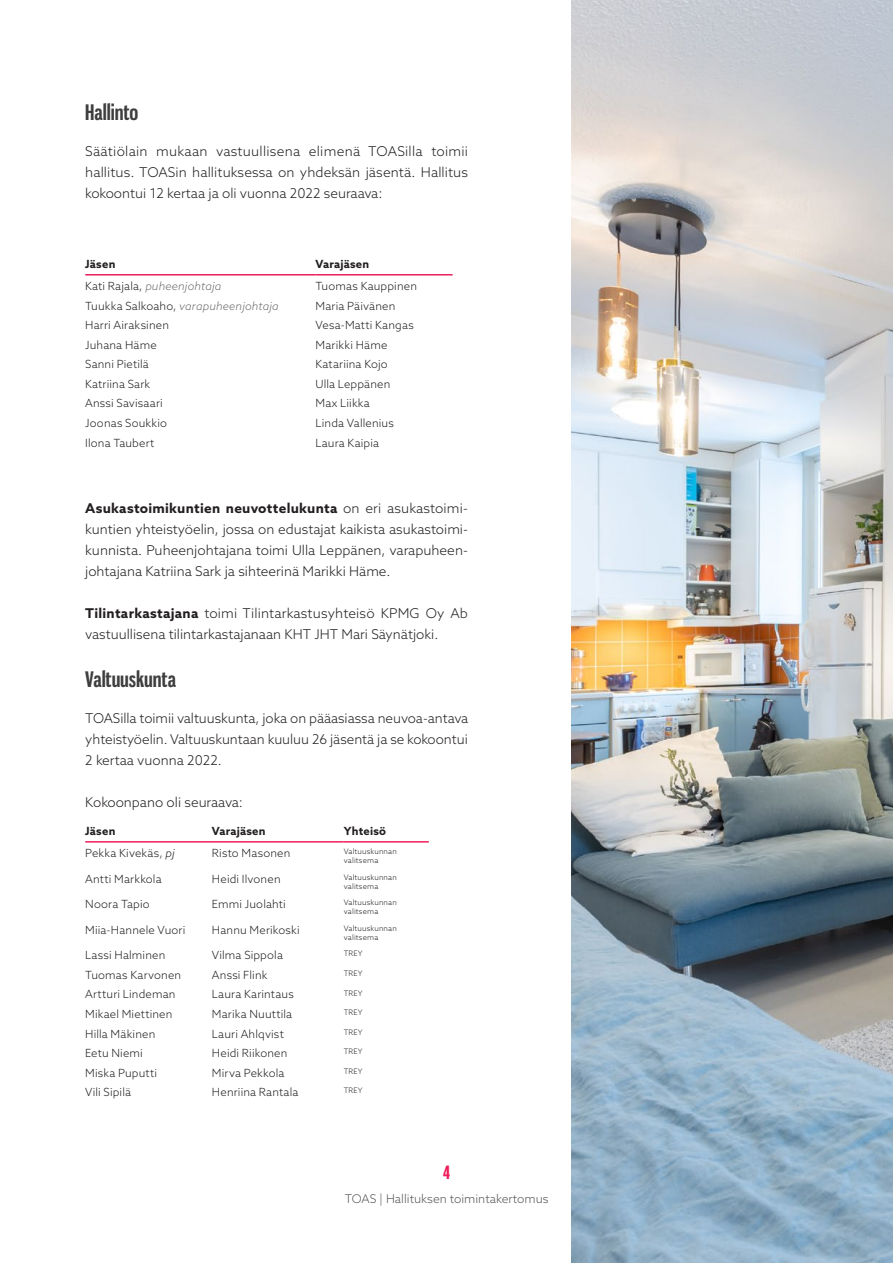
<style>
.page{position:relative;width:893px;height:1263px;background:#fff}
.page>*{position:absolute;margin:0;border:0;box-sizing:border-box;transform-origin:0 0}
.t1{font:700 21px "Gnuolane Rg";letter-spacing:.005em;color:#3e3e3f}
.t2{font:700 18px "Gnuolane Rg";color:#ee1e5b}
.t3{font:300 13.5px/21px "Azo Sans";color:#231f20;text-align:justify}
.t4{font:300 12px "Azo Sans";color:#57585a}
.t5{font:300 11.25px "Azo Sans";letter-spacing:.015em;color:#231f20}
.t6{font:italic 300 11.25px "Azo Sans";letter-spacing:.015em;color:#6c6d70}
.t7{font:700 11.25px "Azo Sans";letter-spacing:.02em;color:#231f20}
.t8{font:300 7.5px/9px "Azo Sans";letter-spacing:.02em;color:#231f20}
.s1{font-style:normal;color:#231f20}
.s2{font-weight:700}
.s3{font-style:italic}
</style>
<div class="page">
<hr style="left:85px;top:274px;width:230px;height:1px;background:#ee1e5b">
<hr style="left:315px;top:274px;width:138px;height:1px;background:#ee1e5b">
<hr style="left:85px;top:841px;width:127px;height:1px;background:#ee1e5b">
<hr style="left:212px;top:841px;width:132px;height:1px;background:#ee1e5b">
<hr style="left:344px;top:841px;width:85px;height:1px;background:#ee1e5b">
<img style="left:571px;top:0;width:322px;height:1263px">
<h1 class="t1" style="left:85px;top:100px;width:55px">Hallinto</h1>
<p class="t3" style="left:85px;top:141px;width:384px">Säätiölain mukaan vastuullisena elimenä TOASilla toimii hallitus. TOASin hallituksessa on yhdeksän jäsentä. Hallitus kokoontui 12 kertaa ja oli vuonna 2022 seuraava:</p>
<p class="t7" style="left:85px;top:257px;width:32px">Jäsen</p>
<p class="t7" style="left:315px;top:257px;width:55px">Varajäsen</p>
<p class="t6" style="left:85px;top:279px;width:138px"><span class="s1">Kati Rajala,</span> puheenjohtaja</p>
<p class="t5" style="left:315px;top:279px;width:103px">Tuomas Kauppinen</p>
<p class="t6" style="left:85px;top:298px;width:195px"><span class="s1">Tuukka Salkoaho,</span> varapuheenjohtaja</p>
<p class="t5" style="left:315px;top:298px;width:81px">Maria Päivänen</p>
<p class="t5" style="left:85px;top:318px;width:85px">Harri Airaksinen</p>
<p class="t5" style="left:315px;top:318px;width:100px">Vesa-Matti Kangas</p>
<p class="t5" style="left:85px;top:337px;width:73px">Juhana Häme</p>
<p class="t5" style="left:315px;top:337px;width:73px">Marikki Häme</p>
<p class="t5" style="left:85px;top:357px;width:65px">Sanni Pietilä</p>
<p class="t5" style="left:315px;top:357px;width:74px">Katariina Kojo</p>
<p class="t5" style="left:85px;top:377px;width:66px">Katriina Sark</p>
<p class="t5" style="left:315px;top:377px;width:76px">Ulla Leppänen</p>
<p class="t5" style="left:85px;top:396px;width:79px">Anssi Savisaari</p>
<p class="t5" style="left:315px;top:396px;width:56px">Max Liikka</p>
<p class="t5" style="left:85px;top:416px;width:83px">Joonas Soukkio</p>
<p class="t5" style="left:315px;top:416px;width:80px">Linda Vallenius</p>
<p class="t5" style="left:85px;top:435px;width:71px">Ilona Taubert</p>
<p class="t5" style="left:315px;top:435px;width:65px">Laura Kaipia</p>
<p class="t3" style="left:85px;top:498px;width:384px;text-align:left"><span class="s2">Asukastoimikuntien neuvottelukunta</span> on eri asukastoimi&shy;kuntien yhteistyöelin, jossa on edustajat kaikista asukastoimi&shy;kunnista. Puheenjohtajana toimi Ulla Leppänen, varapuheen&shy;johtajana Katriina Sark ja sihteerinä Marikki Häme.</p>
<p class="t3" style="left:85px;top:603px;width:384px"><span class="s2">Tilintarkastajana</span> toimi Tilintarkastusyhteisö KPMG Oy Ab vastuullisena tilintarkastajanaan KHT JHT Mari Säynätjoki.</p>
<h1 class="t1" style="left:85px;top:667px;width:92px">Valtuuskunta</h1>
<p class="t3" style="left:85px;top:708px;width:384px">TOASilla toimii valtuuskunta, joka on pääasiassa neuvoa-antava yhteistyöelin. Valtuuskuntaan kuuluu 26 jäsentä ja se kokoontui 2 kertaa vuonna 2022.</p>
<p class="t3" style="left:85px;top:792px;width:159px">Kokoonpano oli seuraava:</p>
<p class="t7" style="left:85px;top:824px;width:32px">Jäsen</p>
<p class="t7" style="left:212px;top:824px;width:55px">Varajäsen</p>
<p class="t7" style="left:344px;top:824px;width:44px">Yhteisö</p>
<p class="t5" style="left:85px;top:846px;width:91px">Pekka Kivekäs, <span class="s3">pj</span></p>
<p class="t5" style="left:212px;top:846px;width:80px">Risto Masonen</p>
<p class="t8" style="left:344px;top:847px;width:55px">Valtuuskunnan valitsema</p>
<p class="t5" style="left:85px;top:871px;width:78px">Antti Markkola</p>
<p class="t5" style="left:212px;top:871px;width:70px">Heidi Ilvonen</p>
<p class="t8" style="left:344px;top:872px;width:55px">Valtuuskunnan valitsema</p>
<p class="t5" style="left:85px;top:897px;width:66px">Noora Tapio</p>
<p class="t5" style="left:212px;top:897px;width:75px">Emmi Juolahti</p>
<p class="t8" style="left:344px;top:898px;width:55px">Valtuuskunnan valitsema</p>
<p class="t5" style="left:85px;top:922px;width:102px">Miia-Hannele Vuori</p>
<p class="t5" style="left:212px;top:922px;width:89px">Hannu Merikoski</p>
<p class="t8" style="left:344px;top:923px;width:55px">Valtuuskunnan valitsema</p>
<p class="t5" style="left:85px;top:948px;width:82px">Lassi Halminen</p>
<p class="t5" style="left:212px;top:948px;width:72px">Vilma Sippola</p>
<p class="t8" style="left:344px;top:949px;width:20px">TREY</p>
<p class="t5" style="left:85px;top:967px;width:97px">Tuomas Karvonen</p>
<p class="t5" style="left:212px;top:967px;width:57px">Anssi Flink</p>
<p class="t8" style="left:344px;top:969px;width:20px">TREY</p>
<p class="t5" style="left:85px;top:987px;width:92px">Artturi Lindeman</p>
<p class="t5" style="left:212px;top:987px;width:83px">Laura Karintaus</p>
<p class="t8" style="left:344px;top:988px;width:20px">TREY</p>
<p class="t5" style="left:85px;top:1007px;width:89px">Mikael Miettinen</p>
<p class="t5" style="left:212px;top:1007px;width:82px">Marika Nuuttila</p>
<p class="t8" style="left:344px;top:1008px;width:20px">TREY</p>
<p class="t5" style="left:85px;top:1026px;width:72px">Hilla Mäkinen</p>
<p class="t5" style="left:212px;top:1026px;width:73px">Lauri Ahlqvist</p>
<p class="t8" style="left:344px;top:1027px;width:20px">TREY</p>
<p class="t5" style="left:85px;top:1046px;width:59px">Eetu Niemi</p>
<p class="t5" style="left:212px;top:1046px;width:77px">Heidi Riikonen</p>
<p class="t8" style="left:344px;top:1047px;width:20px">TREY</p>
<p class="t5" style="left:85px;top:1065px;width:73px">Miska Puputti</p>
<p class="t5" style="left:212px;top:1065px;width:74px">Mirva Pekkola</p>
<p class="t8" style="left:344px;top:1066px;width:20px">TREY</p>
<p class="t5" style="left:85px;top:1085px;width:47px">Vili Sipilä</p>
<p class="t5" style="left:212px;top:1085px;width:88px">Henriina Rantala</p>
<p class="t8" style="left:344px;top:1086px;width:20px">TREY</p>
<h2 class="t2" style="left:443px;top:1161px;width:8px">4</h2>
<p class="t4" style="left:345px;top:1190px;width:205px">TOAS | Hallituksen toimintakertomus</p>
</div>
